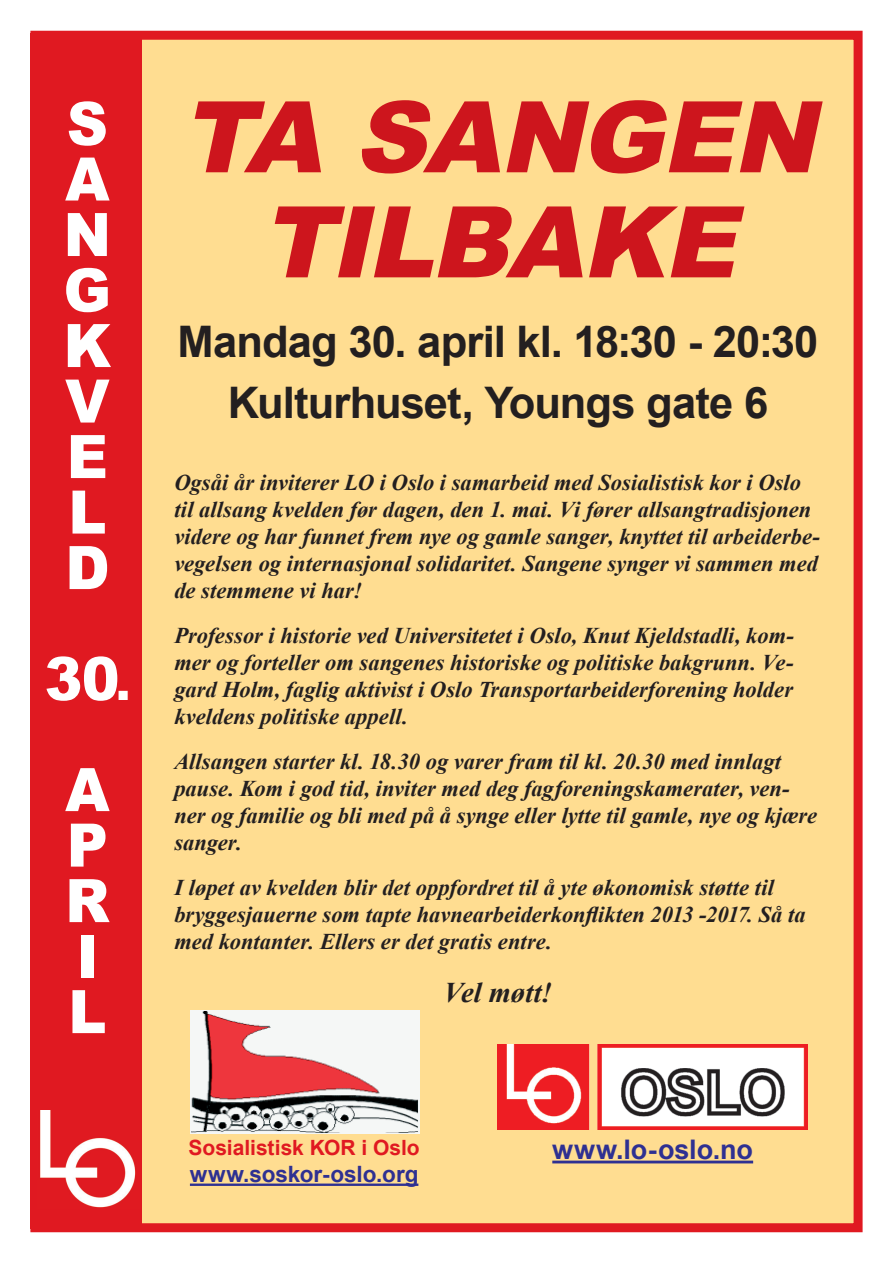
<style>
.page{position:relative;width:893px;height:1263px;background:#fff}
.page>*{position:absolute;margin:0;border:0;box-sizing:border-box;transform-origin:0 0}
.t1{font:italic 900 99px/105px "Arial";color:#cd151d;text-align:center}
.t2{font:900 60px/55.5px "Arial";color:#fff;text-align:justify;scale:.95 1}
.t3{font:700 43.5px/61.5px "Arial";letter-spacing:-.02em;color:#231f20;text-align:center}
.t4{font:italic 700 28.5px "Times New Roman";letter-spacing:.005em;color:#231f20}
.t5{font:700 27px "Arial";color:#2e3092}
.t6{font:italic 700 22.5px/27px "Times New Roman";letter-spacing:.005em;color:#231f20}
.t7{font:700 22.5px "Arial";color:#2e3092}
.t8{font:700 21px "Arial";color:#e01921}
.s1{font-size:45px}
</style>
<div class="page">
<div style="left:30px;top:31px;width:833px;height:1201px;background:#ffdd91;border:9px solid #e01921"></div>
<div style="left:30px;top:34px;width:112px;height:1195px;background:#e01921"></div>
<img style="left:40px;top:1110px;width:96px;height:98px">
<img style="left:190px;top:1010px;width:230px;height:124px">
<hr style="left:552px;top:1160px;width:201px;height:3px;background:#2e3092">
<hr style="left:190px;top:1183px;width:228px;height:3px;background:#2e3092">
<img style="left:497px;top:1044px;width:311px;height:85px">
<h2 class="t2" style="left:64px;top:94px;width:51px">S A N G K V E L D</h2>
<h2 class="t2" style="left:44px;top:621px;width:92px;line-height:111px;text-align:center">30<span class="s1">.<br></span>A</h2>
<h2 class="t2" style="left:65px;top:815px;width:48px;text-align:left">P<br>R<br>I<br>L</h2>
<h1 class="t1" style="left:181px;top:81px;width:665px">TA SANGEN<br>TILBAKE</h1>
<h3 class="t3" style="left:178px;top:312px;width:642px">Mandag 30. april kl. 18:30 - 20:30<br>Kulturhuset, Youngs gate 6</h3>
<p class="t6" style="left:174px;top:469px;width:647px">Ogsåi år inviterer LO i Oslo i samarbeid med Sosialistisk kor i Oslo til allsang kvelden før dagen, den 1. mai. Vi fører allsangtradisjonen videre og har funnet frem nye og gamle sanger, knyttet til arbeiderbe&shy;vegelsen og internasjonal solidaritet. Sangene synger vi sammen med de stemmene vi har!</p>
<p class="t6" style="left:174px;top:622px;width:621px;text-align:justify">Professor i historie ved Universitetet i Oslo, Knut Kjeldstadli, kom&shy;mer og forteller om sangenes historiske og politiske bakgrunn. Ve&shy;gard Holm, faglig aktivist i Oslo Transportarbeiderforening holder kveldens politiske appell.</p>
<p class="t6" style="left:174px;top:748px;width:644px">Allsangen starter kl. 18.30 og varer fram til kl. 20.30 med innlagt pause. Kom i god tid, inviter med deg fagforeningskamerater, ven&shy;ner og familie og bli med på å synge eller lytte til gamle, nye og kjære sanger.</p>
<p class="t6" style="left:174px;top:874px;width:633px">I løpet av kvelden blir det oppfordret til å yte økonomisk støtte til bryggesjauerne som tapte havnearbeiderkonflikten 2013 -2017. Så ta med kontanter. Ellers er det gratis entre.</p>
<p class="t4" style="left:444px;top:972px;width:110px">Vel møtt!</p>
<p class="t8" style="left:189px;top:1134px;width:233px">Sosialistisk KOR i Oslo</p>
<p class="t5" style="left:552px;top:1131px;width:202px">www.lo-oslo.no</p>
<p class="t7" style="left:190px;top:1159px;width:230px">www.soskor-oslo.org</p>
</div>
